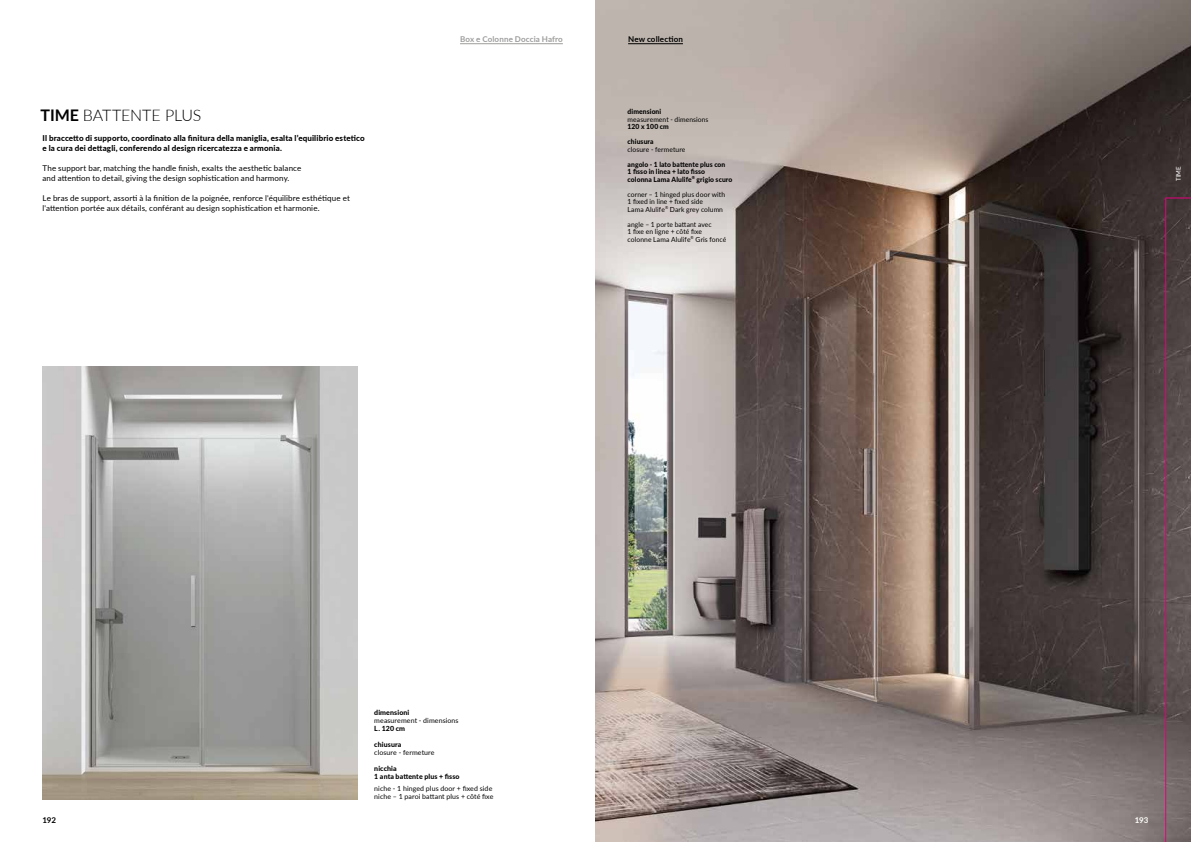
<style>
.page{position:relative;width:1191px;height:842px;background:#fff}
.page>*{position:absolute;margin:0;border:0;box-sizing:border-box;transform-origin:0 0}
.t1{font:300 16px "Lato";letter-spacing:-.01em;color:#000}
.t2{font:8px/10px "Lato";letter-spacing:.015em;color:#000}
.t3{font:800 8px/10px "Lato";letter-spacing:.015em;color:#000}
.t4{font:700 8px "Lato";letter-spacing:.015em;color:#9d9d9c}
.t5{font:700 8px "Lato";letter-spacing:.015em;color:#000}
.t6{font:700 8px "Lato";color:#fff}
.t7{font:7px/7.5px "Lato";letter-spacing:.015em;color:#000;scale:.96 1}
.t8{font:800 7px/7.5px "Lato";letter-spacing:.015em;color:#000;scale:.96 1}
.t9{font:7px/8px "Lato";letter-spacing:.015em;color:#000}
.t10{font:800 7px/8px "Lato";letter-spacing:.015em;color:#000}
.t11{font:500 6.5px "Lato";color:#fff;scale:.95 1}
.s1{font-weight:700}
</style>
<div class="page">
<img style="left:595px;top:0;width:596px;height:842px">
<img style="left:43px;top:366px;width:314px;height:433px">
<hr style="left:1165px;top:198px;width:1px;height:644px;background:#e6007e">
<svg style="left:1165px;top:198px;width:26px;height:1px"></svg>
<hr style="left:460px;top:44px;width:103px;height:1px;background:#9d9d9c">
<hr style="left:628px;top:44px;width:55px;height:1px;background:#000">
<h1 class="t1" style="left:41px;top:104px;width:162px"><span class="s1">TIME</span> BATTENTE PLUS</h1>
<p class="t3" style="left:43px;top:133px;width:324px">Il braccetto di supporto, coordinato alla finitura della maniglia, esalta l’equilibrio estetico e la cura dei dettagli, conferendo al design ricercatezza e armonia.</p>
<p class="t2" style="left:43px;top:163px;width:260px">The support bar, matching the handle finish, exalts the aesthetic balance and attention to detail, giving the design sophistication and harmony.</p>
<p class="t2" style="left:43px;top:193px;width:309px">Le bras de support, assorti à la finition de la poignée, renforce l'équilibre esthétique et l'attention portée aux détails, conférant au design sophistication et harmonie.</p>
<p class="t4" style="left:460px;top:33px;width:104px">Box e Colonne Doccia Hafro</p>
<p class="t5" style="left:628px;top:33px;width:56px">New collection</p>
<p class="t8" style="left:627px;top:108px;width:37px">dimensioni</p>
<p class="t7" style="left:627px;top:115px;width:86px">measurement - dimensions</p>
<p class="t8" style="left:627px;top:119px;width:44px;line-height:15px">120 x 100 cm chiusura</p>
<p class="t7" style="left:627px;top:145px;width:62px">closure - fermeture</p>
<p class="t8" style="left:627px;top:160px;width:111px">angolo - 1 lato battente plus con<br>1 fisso in linea + lato fisso<br>colonna Lama Alulife<sup>®</sup> grigio scuro</p>
<p class="t7" style="left:627px;top:190px;width:103px">corner – 1 hinged plus door with<br>1 fixed in line + fixed side<br>Lama Alulife<sup>®</sup> Dark grey column</p>
<p class="t7" style="left:627px;top:220px;width:104px">angle – 1 porte battant avec<br>1 fixe en ligne + côté fixe colonne Lama Alulife<sup>®</sup> Gris foncé</p>
<p class="t5" style="left:43px;top:814px;width:15px">192</p>
<p class="t10" style="left:374px;top:709px;width:37px">dimensioni</p>
<p class="t9" style="left:374px;top:717px;width:86px">measurement - dimensions</p>
<p class="t10" style="left:374px;top:725px;width:32px">L. 120 cm</p>
<p class="t10" style="left:374px;top:741px;width:29px">chiusura</p>
<p class="t9" style="left:374px;top:749px;width:62px">closure - fermeture</p>
<p class="t10" style="left:374px;top:765px;width:87px">nicchia<br>1 anta battente plus + fisso</p>
<p class="t9" style="left:374px;top:785px;width:121px">niche - 1 hinged plus door + fixed side niche – 1 paroi battant plus + côté fixe</p>
<p class="t11" style="left:1173px;top:181px;width:17px;rotate:-90deg">TIME</p>
<p class="t6" style="left:1134px;top:814px;width:15px">193</p>
</div>
